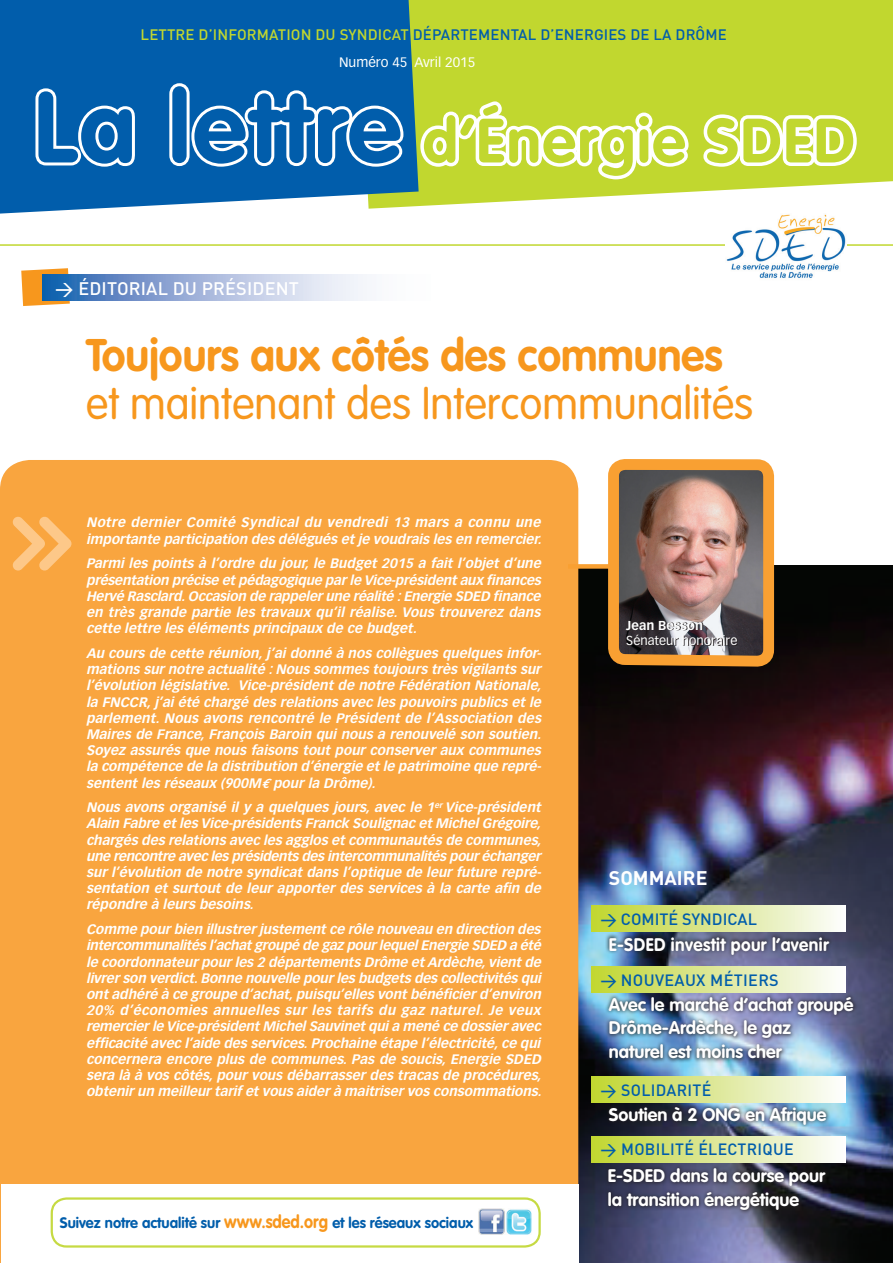
<style>
.page{position:relative;width:893px;height:1263px;background:#fff}
.page>*{position:absolute;margin:0;border:0;box-sizing:border-box;transform-origin:0 0}
.t1{font:700 61.5px "VAG Rounded";letter-spacing:.03em;color:#c1d72f}
.t2{font:300 45px "VAG Rounded";color:#f7971d;scale:.95 1}
.t3{font:700 45px "VAG Rounded";color:#f7971d;scale:.95 1}
.t4{font:700 19.5px "DIN";color:#fff}
.t5{font:700 18px/24px "VAG Rounded";color:#fff}
.t6{font:700 18px "VAG Rounded";letter-spacing:.02em;color:#fff;scale:.96 1}
.t7{font:500 18px "DIN";letter-spacing:.01em;color:#fff}
.t8{font:500 16.2px "DIN";color:#015dab}
.t9{font:700 15px "VAG Rounded";color:#015dab}
.t10{font:500 15px "DIN";letter-spacing:.01em;color:#015dab}
.t11{font:500 15px "DIN";color:#c1d72f}
.t12{font:italic 700 13.5px/16.2px "Vectora LH";color:#fff;text-align:justify}
.t13{font:13.5px "Vectora LH";color:#fff}
.t14{font:12.75px "Vectora LH";color:#fff}
.t15{font:700 12.75px "Vectora LH";color:#fff}
.s1{color:#c1d72f}
.s2{font-size:99px;color:#015dab}
.s3{font-family:"Euro Mono"}
.s4{font-size:18px;color:#f7971d}
</style>
<div class="page">
<img style="left:578px;top:566px;width:315px;height:697px">
<div style="left:0;top:460px;width:578px;height:803px;background:#f9a53f"></div>
<svg style="left:12px;top:516px;width:60px;height:55px;background:#fab45f"></svg>
<div style="left:605px;top:932px;width:229px;height:26px;background:#231f20;opacity:.75"></div>
<div style="left:605px;top:1103px;width:226px;height:26px;background:#231f20;opacity:.75"></div>
<div style="left:605px;top:992px;width:253px;height:71px;background:#231f20;opacity:.75"></div>
<div style="left:604px;top:1164px;width:226px;height:50px;background:#231f20;opacity:.75"></div>
<div style="left:592px;top:906px;width:254px;height:25px;background:linear-gradient(to right,#c0d430,#fbfcfc)"></div>
<div style="left:592px;top:966px;width:254px;height:26px;background:linear-gradient(to right,#c1d535,#fcfdff)"></div>
<div style="left:592px;top:1076px;width:254px;height:26px;background:linear-gradient(to right,#c1d535,#fcfdff)"></div>
<div style="left:592px;top:1137px;width:254px;height:25px;background:linear-gradient(to right,#c1d535,#fcfdff)"></div>
<div style="left:1px;top:1184px;width:577px;height:79px;background:#fff"></div>
<div style="left:51px;top:1197px;width:490px;height:50px;border:2px solid #c6da43;border-radius:15px"></div>
<img style="left:479px;top:1208px;width:53px;height:27px">
<div style="left:568px;top:564px;width:73px;height:5px;background:#f9a032"></div>
<img style="left:603px;top:459px;width:176px;height:213px">
<svg style="left:627px;top:621px;width:111px;height:25px;background:#5e5a5f"></svg>
<svg style="left:21px;top:268px;width:49px;height:38px"></svg>
<svg style="left:43px;top:275px;width:324px;height:25px;background:#99b1d8"></svg>
<svg style="left:419px;top:0;width:474px;height:206px;background:#c6da41"></svg>
<svg style="left:0;top:0;width:419px;height:214px;background:#176bad"></svg>
<hr style="left:0;top:244px;width:893px;height:2px;background:#c1d72f">
<svg style="left:32px;top:85px;width:106px;height:85px"></svg>
<svg style="left:166px;top:80px;width:240px;height:90px"></svg>
<svg style="left:417px;top:98px;width:275px;height:85px"></svg>
<svg style="left:700px;top:111px;width:160px;height:59px"></svg>
<img style="left:725px;top:214px;width:122px;height:64px">
<p class="t11" style="left:141px;top:25px;width:19px">LETTRE</p>
<p class="t11" style="left:199px;top:25px;width:49px">D’IN FORMATION</p>
<p class="t10" style="left:315px;top:25px;width:136px"><span class="s1">DU SYN DICAT</span> DÉPARTEMENTAL</p>
<p class="t10" style="left:540px;top:25px;width:34px">D’ENER</p>
<p class="t10" style="left:594px;top:25px;width:18px">GIES</p>
<p class="t10" style="left:630px;top:25px;width:86px">DELA DRÔME</p>
<p class="t13" style="left:339px;top:54px;width:138px">Numéro 45 Avril 2015</p>
<h1 class="t1" style="left:34px;top:105px;width:822px"><span class="s2">La lettre</span> d’Énergie SDED</h1>
<h3 class="t7" style="left:55px;top:277px;width:57px">&gt; ÉDITORIAL</h3>
<h3 class="t7" style="left:173px;top:277px;width:128px">DU PRÉSIDENT</h3>
<h2 class="t3" style="left:86px;top:329px;width:672px">Toujours aux côtés des communes</h2>
<h2 class="t2" style="left:86px;top:377px;width:704px">et maintenant des Intercommunalités</h2>
<p class="t12" style="left:86px;top:514px;width:460px">Notre dernier Comité Syndical du vendredi 13 mars a connu une importante participation des délégués etje voudrais les en remercier.</p>
<p class="t12" style="left:86px;top:555px;width:460px">Parmi les points à l’ordre du jour,le Budget 2015 a fait l’objet d’une présentation précise etpédagogique parle Vice-présidentaux finances Hervé Rasclard.Occasion de rappelerune réalité :Energie SDED finance en très grande partie les travaux qu’il réalise.Vous trouverez dans cette lettre les éléments principaux de ce budget.</p>
<p class="t12" style="left:86px;top:645px;width:460px">Au cours de cette réunion,j ’aidonné à nos collègues quelques infor&shy;mations surnotre actualité :Nous sommes toujours très vigilants sur l’évolution législative. Vice-président de notre Fédération Nationale, la FNCCR,j ’aiété chargé des relations avec les pouvoirs publics etle parlement. Nous avons rencontré le Président de l’Association des Maires de France,François Baroin qui nous a renouvelé son soutien.<br>Soyez assurés que nous faisons tout pour conserver aux communes la compétence de la distribution d’énergie etle patrimoine que repré&shy;sententles réseaux (900M<span class="s3">e</span> pourla Drôme).</p>
<p class="t12" style="left:86px;top:799px;width:460px">Nous avons organisé il y a quelques jours, avec le 1<sup>er</sup> Vice-président Alain Fabre etles Vice-présidents Franck Soulignac etMichelGrégoire, chargés des relations avec les agglos etcommunautés de communes, une rencontre aveclesprésidentsdesintercommunalitéspouréchanger sur l’évolution de notre syndicat dans l’optique de leur future repré&shy;sentation et surtout de leur apporter des services à la carte afin de répondre à leurs besoins.</p>
<p class="t12" style="left:86px;top:921px;width:460px">Comme pourbien illustrerjustementce rôle nouveau en direction des intercommunalitésl’achatgroupé de gazpourlequelEnergie SDED a été le coordonnateurpourles 2 départements Drôme etArdèche,vientde livrerson verdict.Bonne nouvelle pourles budgets des collectivités qui ontadhéré à ce groupe d’achat,puisqu’elles vontbénéficierd’environ 20% d’économies annuelles sur les tarifs du gaz naturel. Je veux remercierle Vice-présidentMichelSauvinetquia mené ce dossieravec efficacité avec l’aide des services.Prochaine étape l’électricité,ce qui concernera encore plus de communes. Pas de soucis, Energie SDED sera là à vos côtés,pourvous débarrasserdes tracas de procédures, obtenirun meilleurtarifetvous aiderà maitriservos consommations.</p>
<p class="t9" style="left:60px;top:1214px;width:415px">Suivez notre actualité sur <span class="s4">www.sded.org</span> et les réseaux sociaux</p>
<p class="t15" style="left:626px;top:617px;width:78px">Jean Besson</p>
<p class="t14" style="left:626px;top:633px;width:113px">Sénateur honoraire</p>
<h3 class="t4" style="left:609px;top:865px;width:100px">SOMMAIRE</h3>
<p class="t8" style="left:600px;top:908px;width:41px">&gt; COMITÉ</p>
<p class="t8" style="left:682px;top:908px;width:66px">SYNDI CAL</p>
<h3 class="t6" style="left:609px;top:934px;width:231px">E-SDED investit pour l’avenir</h3>
<p class="t8" style="left:600px;top:969px;width:32px">&gt; NOUVEAUX</p>
<p class="t8" style="left:710px;top:969px;width:11px">MÉTIERS</p>
<h3 class="t5" style="left:609px;top:993px;width:246px">Avec le marché d’achat groupé<br>Drôme-Ardèche, le gaz<br>naturel est moins cher</h3>
<p class="t8" style="left:600px;top:1079px;width:30px">&gt; SOLI</p>
<p class="t8" style="left:656px;top:1079px;width:21px">DARITÉ</p>
<h3 class="t5" style="left:609px;top:1103px;width:219px">Soutien à 2 ONG en Afrique</h3>
<p class="t8" style="left:600px;top:1139px;width:64px">&gt; MOBILITÉ</p>
<p class="t8" style="left:698px;top:1139px;width:10px">ÉLE</p>
<p class="t8" style="left:728px;top:1139px;width:56px">CTRI QUE</p>
<h3 class="t5" style="left:608px;top:1164px;width:219px">E-SDED dans la course pour la transition énergétique</h3>
</div>
